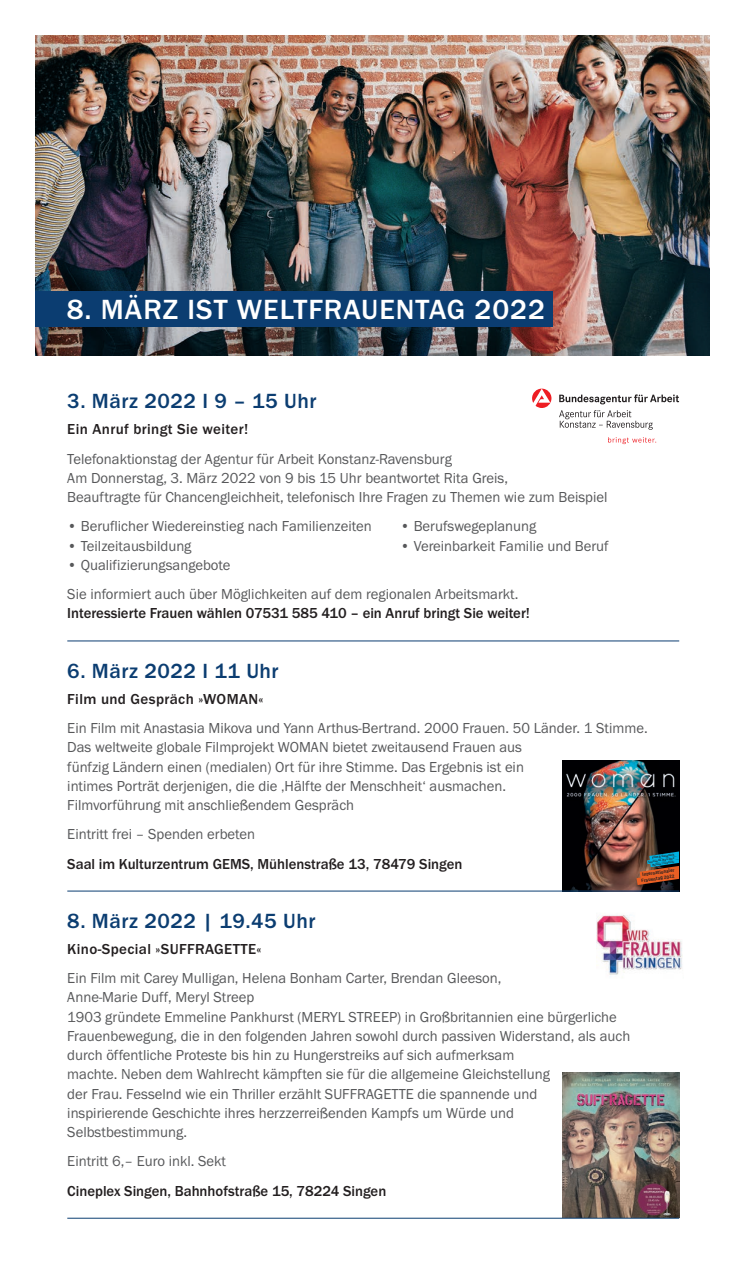
<style>
.page{position:relative;width:745px;height:1276px;background:#fff}
.page>*{position:absolute;margin:0;border:0;box-sizing:border-box;transform-origin:0 0}
.t1{font:500 28.75px "Franklin Gothic Itc T";letter-spacing:.035em;color:#fff}
.t2{font:500 21.25px "Franklin Gothic Itc T";letter-spacing:.025em;color:#0b3d71}
.t3{font:15px "Franklin Gothic Itc T";color:#57585a}
.t4{font:500 15px "Franklin Gothic Itc T";color:#231f20}
.t5{font:500 15px "Franklin Gothic Itc T";letter-spacing:.025em;color:#231f20}
.t6{font:600 5px "Signika";color:#231f20}
.t7{font:600 3.12px "Signika";color:#231f20}
.t8{font:600 2.62px "Signika";color:#231f20}
</style>
<div class="page">
<img style="left:562px;top:760px;width:116px;height:130px">
<svg style="left:636px;top:851px;width:42px;height:34px"></svg>
<img style="left:562px;top:1072px;width:116px;height:146px">
<hr style="left:67px;top:640px;width:611px;height:1px;background:#0b3d71">
<hr style="left:67px;top:890px;width:611px;height:1px;background:#0b3d71">
<hr style="left:67px;top:1218px;width:611px;height:1px;background:#0b3d71">
<img style="left:35px;top:35px;width:674px;height:321px">
<div style="left:35px;top:291px;width:518px;height:36px;background:#0b3d71"></div>
<svg style="left:559px;top:410px;width:93px;height:20px"></svg>
<svg style="left:559px;top:394px;width:119px;height:10px"></svg>
<svg style="left:532px;top:389px;width:19px;height:19px"></svg>
<svg style="left:608px;top:437px;width:47px;height:7px"></svg>
<img style="left:596px;top:915px;width:87px;height:60px">
<p class="t1" style="left:67px;top:300px;width:479px">8. MÄRZ IST WELTFRAUENTAG 2022</p>
<p class="t2" style="left:67px;top:394px;width:250px">3. März 2022 I 9 – 15 Uhr</p>
<p class="t5" style="left:67px;top:424px;width:182px">Ein Anruf bringt Sie weiter!</p>
<p class="t3" style="left:67px;top:454px;width:386px">Telefonaktionstag der Agentur für Arbeit Konstanz-Ravensburg</p>
<p class="t3" style="left:67px;top:473px;width:442px">Am Donnerstag, 3. März 2022 von 9 bis 15 Uhr beantwortet Rita Greis,</p>
<p class="t3" style="left:67px;top:492px;width:541px">Beauftragte für Chancengleichheit, telefonisch Ihre Fragen zu Themen wie zum Beispiel</p>
<p class="t3" style="left:67px;top:521px;width:306px">• Beruflicher Wiedereinstieg nach Familienzeiten</p>
<p class="t3" style="left:400px;top:521px;width:138px">• Berufswegeplanung</p>
<p class="t3" style="left:67px;top:541px;width:126px">• Teilzeitausbildung</p>
<p class="t3" style="left:400px;top:541px;width:210px">• Vereinbarkeit Familie und Beruf</p>
<p class="t3" style="left:67px;top:560px;width:164px">• Qualifizierungsangebote</p>
<p class="t3" style="left:67px;top:589px;width:452px">Sie informiert auch über Möglichkeiten auf dem regionalen Arbeitsmarkt.</p>
<p class="t4" style="left:67px;top:608px;width:464px">Interessierte Frauen wählen 07531 585 410 – ein Anruf bringt Sie weiter!</p>
<p class="t2" style="left:67px;top:663px;width:213px">6. März 2022 I 11 Uhr</p>
<p class="t5" style="left:67px;top:694px;width:198px">Film und Gespräch »WOMAN«</p>
<p class="t3" style="left:67px;top:723px;width:581px">Ein Film mit Anastasia Mikova und Yann Arthus-Bertrand. 2000 Frauen. 50 Länder. 1 Stimme.</p>
<p class="t3" style="left:67px;top:742px;width:456px">Das weltweite globale Filmprojekt WOMAN bietet zweitausend Frauen aus</p>
<p class="t3" style="left:67px;top:761px;width:458px">fünfzig Ländern einen (medialen) Ort für ihre Stimme. Das Ergebnis ist ein</p>
<p class="t3" style="left:67px;top:781px;width:440px">intimes Porträt derjenigen, die die ‚Hälfte der Menschheit‘ ausmachen.</p>
<p class="t3" style="left:67px;top:800px;width:288px">Filmvorführung mit anschließendem Gespräch</p>
<p class="t3" style="left:67px;top:829px;width:189px">Eintritt frei – Spenden erbeten</p>
<p class="t4" style="left:67px;top:858px;width:396px">Saal im Kulturzentrum GEMS, Mühlenstraße 13, 78479 Singen</p>
<p class="t7" style="left:651px;top:856px;width:24px;rotate:-8deg">Film &amp; Gespräch</p>
<p class="t8" style="left:651px;top:864px;width:24px;rotate:-8deg">Matinee | 11:00 Uhr</p>
<p class="t8" style="left:648px;top:861px;width:28px;rotate:-8deg">Sonntag 06. März 2022</p>
<p class="t6" style="left:641px;top:873px;width:34px;rotate:-9deg">Internationaler</p>
<p class="t6" style="left:640px;top:879px;width:35px;rotate:-9deg">Frauentag 2022</p>
<p class="t2" style="left:67px;top:913px;width:249px">8. März 2022 | 19.45 Uhr</p>
<p class="t5" style="left:67px;top:944px;width:195px">Kino-Special »SUFFRAGETTE«</p>
<p class="t3" style="left:67px;top:973px;width:435px">Ein Film mit Carey Mulligan, Helena Bonham Carter, Brendan Gleeson,</p>
<p class="t3" style="left:67px;top:992px;width:188px">Anne-Marie Duff, Meryl Streep</p>
<p class="t3" style="left:67px;top:1011px;width:550px">1903 gründete Emmeline Pankhurst (MERYL STREEP) in Großbritannien eine bürgerliche</p>
<p class="t3" style="left:67px;top:1031px;width:564px">Frauenbewegung, die in den folgenden Jahren sowohl durch passiven Widerstand, als auch</p>
<p class="t3" style="left:67px;top:1050px;width:448px">durch öffentliche Proteste bis hin zu Hungerstreiks auf sich aufmerksam</p>
<p class="t3" style="left:67px;top:1069px;width:484px">machte. Neben dem Wahlrecht kämpften sie für die allgemeine Gleichstellung</p>
<p class="t3" style="left:67px;top:1088px;width:471px">der Frau. Fesselnd wie ein Thriller erzählt SUFFRAGETTE die spannende und</p>
<p class="t3" style="left:67px;top:1108px;width:448px">inspirierende Geschichte ihres herzzerreißenden Kampfs um Würde und</p>
<p class="t3" style="left:67px;top:1127px;width:121px">Selbstbestimmung.</p>
<p class="t3" style="left:67px;top:1156px;width:160px">Eintritt 6,– Euro inkl. Sekt</p>
<p class="t4" style="left:67px;top:1185px;width:320px">Cineplex Singen, Bahnhofstraße 15, 78224 Singen</p>
</div>
